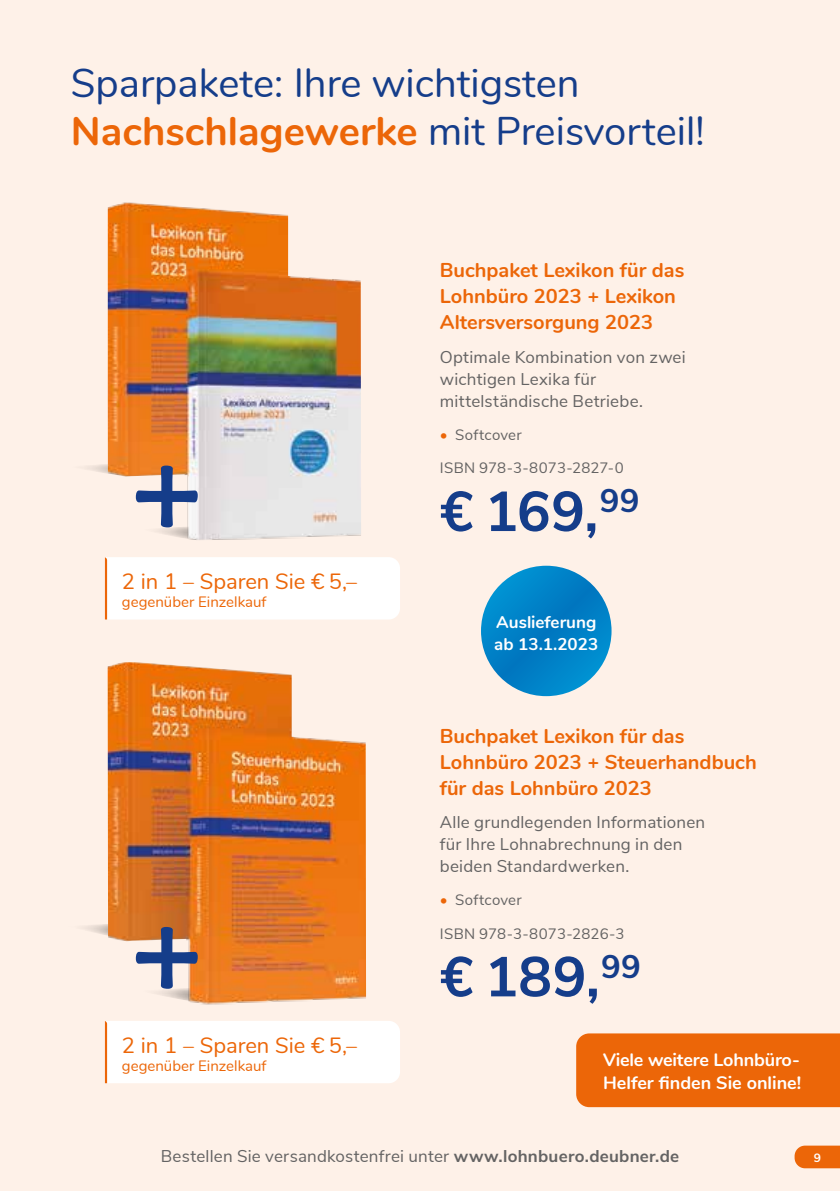
<style>
.page{position:relative;width:840px;height:1191px;background:#fff}
.page>*{position:absolute;margin:0;border:0;box-sizing:border-box;transform-origin:0 0}
.t1{font:700 56px "Nunito Sans";letter-spacing:.005em;color:#153d8a}
.t2{font:40px/48px "Nunito";color:#153d8a}
.t3{font:22px "Nunito";color:#ec6608}
.t4{font:700 20px/26px "Nunito";color:#ec6608}
.t5{font:700 18px/23px "Nunito";letter-spacing:-.01em;color:#fff}
.t6{font:17px/22px "Nunito Sans";letter-spacing:.01em;color:#646363}
.t7{font:700 17px/22px "Nunito";color:#fff}
.t8{font:15px "Nunito Sans";letter-spacing:.015em;color:#646363}
.t9{font:15px "Nunito";color:#ec6608}
.t10{font:700 12px "Nunito Sans";color:#fff}
.s1{font-weight:700;color:#ec6608}
.s2{color:#ec6608}
.s3{font-weight:700}
</style>
<div class="page">
<div style="left:0;top:0;width:839px;height:1191px;background:#fef1e8"></div>
<svg style="left:794px;top:1145px;width:45px;height:23px"></svg>
<svg style="left:480px;top:566px;width:131px;height:130px;background:#0282c7"></svg>
<div style="left:105px;top:557px;width:295px;height:62px;background:#fff"></div>
<div style="left:105px;top:1021px;width:295px;height:62px;background:#fff"></div>
<img style="left:108px;top:202px;width:253px;height:254px">
<svg style="left:87px;top:456px;width:274px;height:84px"></svg>
<img style="left:108px;top:662px;width:258px;height:343px">
<svg style="left:84px;top:917px;width:278px;height:84px"></svg>
<div style="left:576px;top:1033px;width:263px;height:74px;background:#ec6608"></div>
<h2 class="t2" style="left:71px;top:57px;width:634px">Sparpakete: Ihre wichtigsten<br><span class="s1">Nachschlagewerke</span> mit Preisvorteil!</h2>
<p class="t3" style="left:122px;top:565px;width:236px">2 in 1 – Sparen Sie € 5,–</p>
<p class="t9" style="left:122px;top:591px;width:146px">gegenüber Einzelkauf</p>
<p class="t4" style="left:439px;top:256px;width:246px">Buchpaket Lexikon für das<br>Lohnbüro 2023 + Lexikon<br>Altersversorgung 2023</p>
<p class="t6" style="left:439px;top:345px;width:247px">Optimale Kombination von zwei wichtigen Lexika für mittelständische Betriebe.</p>
<p class="t8" style="left:439px;top:424px;width:83px"><span class="s2">•</span> Softcover</p>
<p class="t8" style="left:439px;top:457px;width:185px">ISBN 978-3-8073-2827-0</p>
<h1 class="t1" style="left:439px;top:470px;width:201px">€ 169,<sup>99</sup></h1>
<p class="t7" style="left:494px;top:610px;width:105px">Auslieferung ab 13.1.2023</p>
<p class="t4" style="left:439px;top:721px;width:318px">Buchpaket Lexikon für das<br>Lohnbüro 2023 + Steuerhandbuch für das Lohnbüro 2023</p>
<p class="t6" style="left:439px;top:810px;width:267px">Alle grundlegenden Informationen für Ihre Lohnabrechnung in den beiden Standardwerken.</p>
<p class="t8" style="left:439px;top:889px;width:83px"><span class="s2">•</span> Softcover</p>
<p class="t8" style="left:439px;top:922px;width:186px">ISBN 978-3-8073-2826-3</p>
<h1 class="t1" style="left:439px;top:936px;width:202px">€ 189,<sup>99</sup></h1>
<p class="t3" style="left:122px;top:1029px;width:236px">2 in 1 – Sparen Sie € 5,–</p>
<p class="t9" style="left:122px;top:1054px;width:146px">gegenüber Einzelkauf</p>
<p class="t5" style="left:602px;top:1047px;width:200px">Viele weitere Lohnbüro-<br>Helfer finden Sie online!</p>
<p class="t6" style="left:161px;top:1143px;width:519px">Bestellen Sie versandkostenfrei unter <span class="s3">www.lohnbuero.deubner.de</span></p>
<p class="t10" style="left:813px;top:1148px;width:9px">9</p>
</div>
